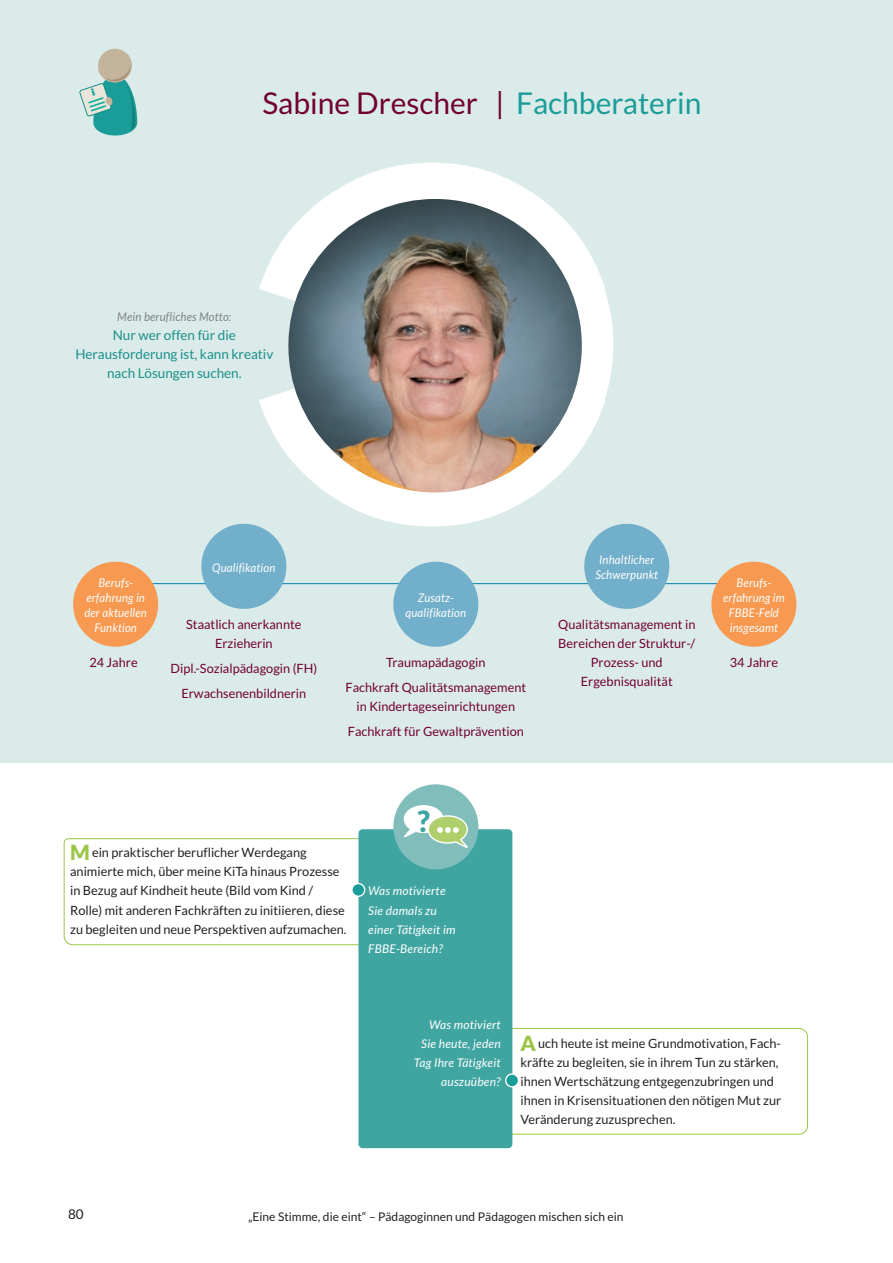
<style>
.page{position:relative;width:893px;height:1263px;background:#fff}
.page>*{position:absolute;margin:0;border:0;box-sizing:border-box;transform-origin:0 0}
.t1{font:30px "Lato";color:#71002f}
.t2{font:900 29.4px "Lato";color:#40a5a1}
.t3{font:13.5px/19px "Lato";color:#198f89;text-align:center}
.t4{font:13.5px "Lato";color:#231f20}
.t5{font:12.75px/19px "Lato";color:#231f20}
.t6{font:12.75px/19px "Lato";color:#71002f;text-align:center}
.t7{font:italic 12px/15px "Lato";letter-spacing:.015em;color:#fff;text-align:center;scale:.95 1}
.t8{font:italic 12px/19px "Lato";letter-spacing:.015em;color:#fff}
.t9{font:12px "Lato";color:#231f20}
.t10{font:italic 12px "Lato";letter-spacing:.015em;color:#808285;scale:.95 1}
.s1{color:#1a9d98}
.s2{font-weight:900;font-size:21px;color:#9cc548}
</style>
<div class="page">
<div style="left:0;top:0;width:893px;height:762px;background:#dbebea"></div>
<svg style="left:512px;top:1028px;width:296px;height:107px"></svg>
<svg style="left:63px;top:838px;width:295px;height:107px"></svg>
<div style="left:358px;top:829px;width:154px;height:319px;background:#40a5a1;border-radius:4px"></div>
<div style="left:393px;top:784px;width:85px;height:85px;background:#80bdbb;border-radius:50%"></div>
<svg style="left:403px;top:805px;width:65px;height:43px"></svg>
<svg style="left:352px;top:883px;width:13px;height:13px"></svg>
<div style="left:351px;top:883px;width:14px;height:14px;border:1px solid #fff;border-radius:50%"></div>
<svg style="left:506px;top:1074px;width:12px;height:13px"></svg>
<div style="left:505px;top:1073px;width:14px;height:14px;border:1px solid #fff;border-radius:50%"></div>
<hr style="left:130px;top:583px;width:606px;height:1px;background:#0081ad">
<svg style="left:73px;top:561px;width:87px;height:86px"></svg>
<svg style="left:709px;top:561px;width:88px;height:86px"></svg>
<svg style="left:199px;top:163px;width:472px;height:484px"></svg>
<svg style="left:79px;top:49px;width:58px;height:87px"></svg>
<h1 class="t1" style="left:262px;top:87px;width:441px">Sabine Drescher | <span class="s1">Fachberaterin</span></h1>
<p class="t10" style="left:117px;top:310px;width:121px">Mein berufliches Motto:</p>
<p class="t3" style="left:75px;top:326px;width:199px">Nur wer offen für die<br>Herausforderung ist, kann kreativ nach Lösungen suchen.</p>
<p class="t7" style="left:595px;top:553px;width:68px">Inhaltlicher<br>Schwerpunkt</p>
<p class="t6" style="left:558px;top:614px;width:139px">Qualitätsmanagement in<br>Bereichen der Struktur-/<br>Prozess- und<br>Ergebnisqualität</p>
<p class="t7" style="left:212px;top:560px;width:68px">Qualifikation</p>
<p class="t7" style="left:84px;top:575px;width:67px">Berufs&shy;erfahrung in der aktuellen<br>Funktion</p>
<p class="t7" style="left:723px;top:575px;width:66px">Berufs&shy;erfahrung im<br>FBBE-Feld insgesamt</p>
<p class="t7" style="left:406px;top:591px;width:65px">Zusatz&shy;qualifikation</p>
<p class="t6" style="left:186px;top:614px;width:117px">Staatlich anerkannte<br>Erzieherin</p>
<p class="t6" style="left:171px;top:656px;width:148px;line-height:25px">Dipl.-Sozialpädagogin (FH)<br>Erwachsenenbildnerin</p>
<p class="t6" style="left:89px;top:653px;width:50px">24 Jahre</p>
<p class="t6" style="left:730px;top:653px;width:50px">34 Jahre</p>
<p class="t6" style="left:345px;top:650px;width:182px;line-height:25px">Traumapädagogin<br>Fachkraft Qualitätsmanagement</p>
<p class="t6" style="left:348px;top:694px;width:178px;line-height:25px">in Kindertageseinrichtungen<br>Fachkraft für Gewaltprävention</p>
<p class="t5" style="left:70px;top:843px;width:278px"><span class="s2">M</span> ein praktischer beruflicher Werdegang animierte mich, über meine KiTa hinaus Prozesse in Bezug auf Kindheit heute (Bild vom Kind / Rolle) mit anderen Fachkräften zu initiieren, diese zu begleiten und neue Perspektiven aufzumachen.</p>
<h2 class="t2" style="left:417px;top:804px;width:14px">?</h2>
<p class="t8" style="left:368px;top:882px;width:89px">Was motivierte<br>Sie damals zu einer Tätigkeit im<br>FBBE-Bereich?</p>
<p class="t8" style="left:414px;top:1015px;width:88px;text-align:right">Was motiviert<br>Sie heute, jeden<br>Tag Ihre Tätigkeit auszuüben?</p>
<p class="t5" style="left:520px;top:1034px;width:262px"><span class="s2">A</span> uch heute ist meine Grundmotivation, Fach&shy;kräfte zu begleiten, sie in ihrem Tun zu stärken, ihnen Wertschätzung entgegenzubringen und ihnen in Krisensituationen den nötigen Mut zur Veränderung zuzusprechen.</p>
<p class="t4" style="left:68px;top:1207px;width:17px">80</p>
<p class="t9" style="left:248px;top:1209px;width:377px">„Eine Stimme, die eint“ – Pädagoginnen und Pädagogen mischen sich ein</p>
</div>
